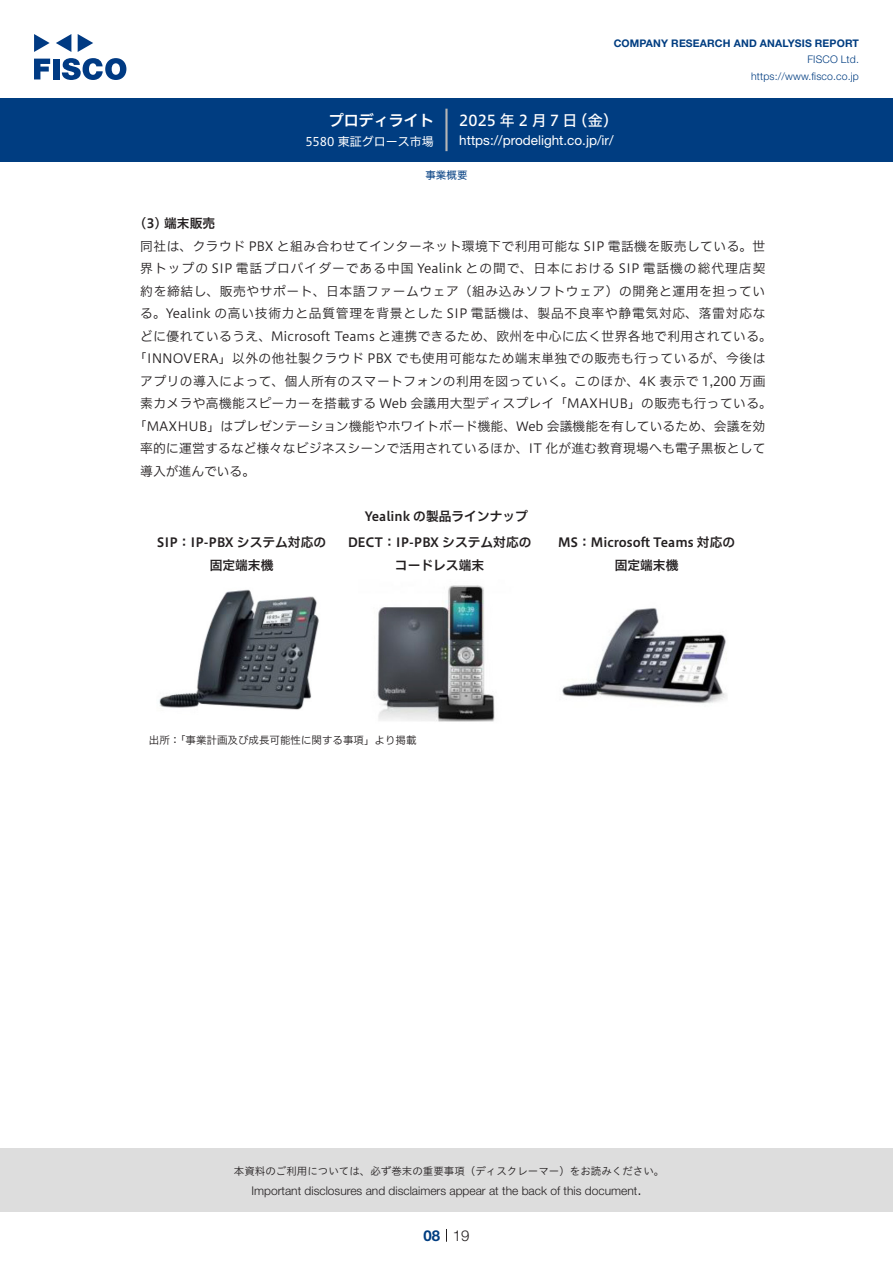
<style>
.page{position:relative;width:893px;height:1263px;background:#fff}
.page>*{position:absolute;margin:0;border:0;box-sizing:border-box;transform-origin:0 0}
.t1{font:15px "Hiragino UD Sans F Std N W5";letter-spacing:.21em;color:#fff}
.t2{font:15px "Hiragino UD Sans F Std N W6";color:#fff}
.t3{font:300 15px "Helvetica Neue LT Std";color:#231f20}
.t4{font:700 15px "Helvetica Neue LT Std";color:#003d81}
.t5{font:13.5px "Helvetica Neue LT Std";color:#fff}
.本文3mm{font:12.75px "Hiragino UD Sans F Std N W3";letter-spacing:.03em;color:#231f20}
.チャートタイトル{font:12.75px "Hiragino UD Sans F Std N W6";color:#231f20}
.本文3mm-2{font:12.75px "Hiragino UD Sans F Std N W3";letter-spacing:.08em;color:#231f20}
.本文3mm-3{font:12.75px "Hiragino UD Sans F Std N W3";letter-spacing:.06em;color:#231f20}
.本文3mm-4{font:12.75px "Hiragino UD Sans F Std N W3";letter-spacing:.01em;color:#231f20}
.本文3mm-5{font:12.75px "Hiragino UD Sans F Std N W3";color:#231f20}
.小タイトル3mm{font:12.75px "Hiragino UD Sans F Std N W6";color:#231f20}
.t6{font:300 12px "Helvetica Neue LT Std";color:#231f20}
.t7{font:12px "Hiragino UD Sans F Std N W4";color:#fff}
.t8{font:10.5px "Hiragino UD Sans Std W3";color:#231f20}
.t9{font:700 10.5px "Helvetica Neue LT Std";letter-spacing:.015em;color:#003d81}
.t10{font:300 10.5px/16.5px "Helvetica Neue LT Std";letter-spacing:.015em;color:#003d81;text-align:right}
.表組み基本スタイル{font:10.5px "Hiragino UD Sans F Std N W3";color:#231f20}
.ヘッダー{font:10.5px "Hiragino UD Sans F Std N W4";color:#003d81}
</style>
<div class="page">
<div style="left:0;top:1148px;width:893px;height:64px;background:#ddd"></div>
<svg style="left:34px;top:59px;width:16px;height:20px"></svg>
<div style="left:53px;top:59px;width:6px;height:20px;background:#003a83"></div>
<svg style="left:62px;top:58px;width:64px;height:22px"></svg>
<svg style="left:34px;top:34px;width:16px;height:18px"></svg>
<svg style="left:78px;top:34px;width:15px;height:18px"></svg>
<svg style="left:56px;top:34px;width:15px;height:18px"></svg>
<div style="left:0;top:98px;width:893px;height:64px;background:#003d81"></div>
<hr style="left:445px;top:109px;width:3px;height:42px;background:#b5b5b6">
<svg style="left:446px;top:1229px;width:1px;height:13px"></svg>
<img style="left:159px;top:585px;width:568px;height:137px">
<p class="t2" style="left:329px;top:109px;width:107px">プロディライト</p>
<p class="t7" style="left:305px;top:132px;width:130px">5580 東証グロース市場</p>
<p class="t9" style="left:614px;top:37px;width:247px">COMPANY RESEARCH AND ANALYSIS REPORT</p>
<p class="t10" style="left:751px;top:51px;width:109px">FISCO Ltd. https://www.fisco.co j p.</p>
<p class="t1" style="left:459px;top:109px;width:120px">2025年2月7日</p>
<p class="t1" style="left:573px;top:109px;width:47px">（金(</p>
<p class="t5" style="left:459px;top:132px;width:156px">https://prodelight. c o j p. /i r/</p>
<p class="ヘッダー" style="left:425px;top:167px;width:43px">事業概要</p>
<p class="小タイトル3mm" style="left:140px;top:214px;width:76px">3( ) 端末販売</p>
<p class="本文3mm" style="left:140px;top:236px;width:627px">同社は、クラウド PBX と組み合わせてインターネット環境下で利用可能な SIP 電話機を販売している。世</p>
<p class="本文3mm-2" style="left:140px;top:259px;width:627px">界トップの SIP 電話プロバイダーである中国 Yealink との間で、日本における SIP 電話機の総代理店契</p>
<p class="本文3mm" style="left:140px;top:281px;width:627px">約を締結し、販売やサポート、日本語ファームウェア（組み込みソフトウェア）の開発と運用を担ってい</p>
<p class="本文3mm-3" style="left:140px;top:304px;width:627px">る。Yealink の高い技術力と品質管理を背景とした SIP 電話機は、製品不良率や静電気対応、落雷対応な</p>
<p class="本文3mm" style="left:140px;top:326px;width:633px">どに優れているうえ、Microsoft Teams と連携できるため、欧州を中心に広く世界各地で利用されている。</p>
<p class="本文3mm" style="left:134px;top:349px;width:633px">「INNOVERA」以外の他社製クラウド PBX でも使用可能なため端末単独での販売も行っているが、今後は</p>
<p class="本文3mm" style="left:140px;top:371px;width:627px">アプリの導入によって、個人所有のスマートフォンの利用を図っていく。このほか、4K 表示で 1,200 万画</p>
<p class="本文3mm" style="left:140px;top:394px;width:633px">素カメラや高機能スピーカーを搭載する Web 会議用大型ディスプレイ「MAXHUB」の販売も行っている。</p>
<p class="本文3mm-4" style="left:134px;top:416px;width:633px">「MAXHUB」はプレゼンテーション機能やホワイトボード機能、Web 会議機能を有しているため、会議を効</p>
<p class="本文3mm" style="left:140px;top:439px;width:627px">率的に運営するなど様々なビジネスシーンで活用されているほか、IT 化が進む教育現場へも電子黒板として</p>
<p class="本文3mm-5" style="left:140px;top:461px;width:116px">導入が進んでいる。</p>
<p class="チャートタイトル" style="left:365px;top:506px;width:165px">Yealink の製品ラインナップ</p>
<p class="チャートタイトル" style="left:558px;top:533px;width:179px">MS：Microsoft Teams 対応の</p>
<p class="チャートタイトル" style="left:157px;top:533px;width:171px">SIP：IP-PBX システム対応の</p>
<p class="チャートタイトル" style="left:348px;top:533px;width:185px">DECT：IP-PBX システム対応の</p>
<p class="チャートタイトル" style="left:210px;top:555px;width:65px">固定端末機</p>
<p class="チャートタイトル" style="left:395px;top:555px;width:91px">コードレス端末</p>
<p class="表組み基本スタイル" style="left:149px;top:732px;width:269px">出所「：事業計画及び成長可能性に関する事項」より掲載</p>
<p class="チャートタイトル" style="left:615px;top:555px;width:65px">固定端末機</p>
<p class="t8" style="left:234px;top:1163px;width:432px">本資料のご利用については、必ず巻末の重要事項（ディスクレーマー）をお読みください。</p>
<p class="t3" style="left:637px;top:1180px;width:6px">.</p>
<p class="t6" style="left:251px;top:1183px;width:387px">Important disclosures and disclaimers appear at the back of this document</p>
<p class="t4" style="left:423px;top:1226px;width:18px">08</p>
<p class="t3" style="left:453px;top:1226px;width:18px">19</p>
</div>
